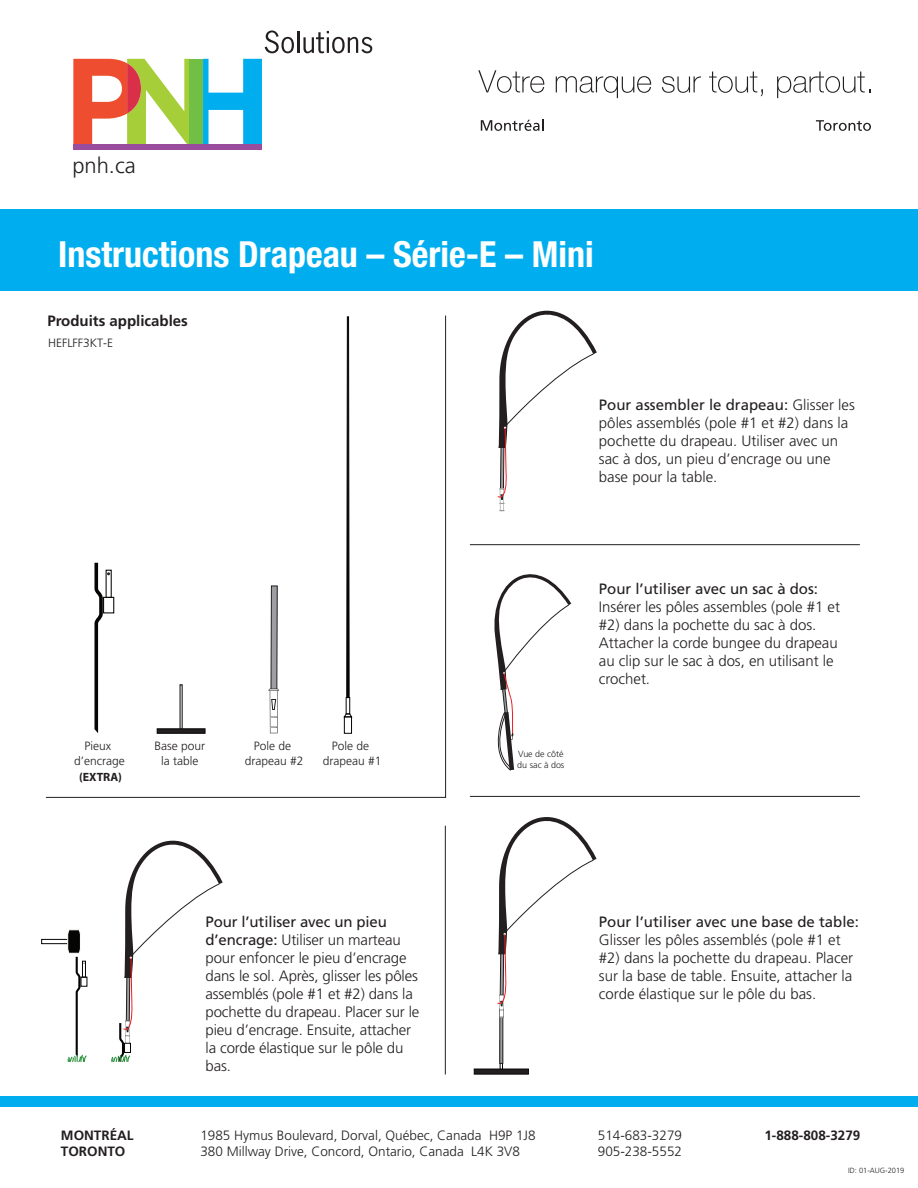
<style>
.page{position:relative;width:918px;height:1188px;background:#fff}
.page>*{position:absolute;margin:0;border:0;box-sizing:border-box;transform-origin:0 0}
.t1{font:700 condensed 36px "Helvetica Neue LT Std";color:#fff}
.t2{font:300 21.9px "Frutiger";color:#231f20}
.t3{font:300 15px/18px "Frutiger LT Std";color:#231f20}
.t4{font:15px "Frutiger LT Std";color:#231f20}
.t5{font:700 15px "Frutiger LT Std";color:#231f20}
.t6{font:300 13.5px "Frutiger LT Std";color:#231f20}
.t7{font:700 13.5px "Frutiger LT Std";color:#231f20}
.t8{font:300 12px/14.4px "Frutiger LT Std";color:#231f20;text-align:center}
.t9{font:700 12px "Myriad Pro";letter-spacing:.005em;color:#231f20}
.t10{font:300 9px/10.6px "Frutiger LT Std";color:#231f20}
.t11{font:300 7.5px "Frutiger LT Std";color:#231f20}
.s1{font-weight:400}
</style>
<div class="page">
<div style="left:0;top:1096px;width:918px;height:10px;background:#00aeef"></div>
<div style="left:0;top:209px;width:918px;height:82px;background:#00aeef"></div>
<div style="left:500px;top:1040px;width:3px;height:30px;background:#fff;border:1px solid #050504"></div>
<svg style="left:474px;top:1069px;width:55px;height:5px"></svg>
<div style="left:500px;top:1009px;width:3px;height:55px;background:#9d9fa2;border:1px solid #231f20"></div>
<svg style="left:41px;top:939px;width:26px;height:5px"></svg>
<svg style="left:67px;top:930px;width:21px;height:133px"></svg>
<svg style="left:45px;top:315px;width:401px;height:483px"></svg>
<hr style="left:470px;top:544px;width:390px;height:1px;background:#231f20">
<hr style="left:470px;top:796px;width:390px;height:1px;background:#231f20">
<hr style="left:445px;top:826px;width:1px;height:249px;background:#231f20">
<div style="left:271px;top:586px;width:6px;height:104px;background:#9d9fa2"></div>
<div style="left:271px;top:586px;width:7px;height:104px;border:1px solid #231f20"></div>
<svg style="left:269px;top:689px;width:10px;height:44px"></svg>
<svg style="left:494px;top:574px;width:77px;height:197px"></svg>
<svg style="left:497px;top:310px;width:100px;height:201px"></svg>
<svg style="left:497px;top:817px;width:100px;height:201px"></svg>
<svg style="left:111px;top:840px;width:112px;height:223px"></svg>
<svg style="left:265px;top:30px;width:29px;height:23px"></svg>
<hr style="left:297px;top:31px;width:2px;height:22px;background:#231f20">
<svg style="left:303px;top:31px;width:69px;height:22px"></svg>
<svg style="left:73px;top:59px;width:117px;height:85px"></svg>
<svg style="left:203px;top:59px;width:59px;height:85px"></svg>
<div style="left:190px;top:59px;width:13px;height:85px;background:#71bf44"></div>
<div style="left:73px;top:144px;width:189px;height:6px;background:#9a4c9d"></div>
<svg style="left:478px;top:70px;width:67px;height:23px"></svg>
<svg style="left:556px;top:76px;width:95px;height:22px"></svg>
<svg style="left:662px;top:76px;width:39px;height:17px"></svg>
<svg style="left:709px;top:72px;width:54px;height:24px"></svg>
<svg style="left:777px;top:72px;width:93px;height:26px"></svg>
<svg style="left:481px;top:119px;width:62px;height:12px"></svg>
<svg style="left:816px;top:120px;width:55px;height:11px"></svg>
<h2 class="t2" style="left:72px;top:153px;width:65px">pnh.ca</h2>
<h1 class="t1" style="left:58px;top:232px;width:537px">Instructions Drapeau – Série-E – Mini</h1>
<p class="t5" style="left:47px;top:312px;width:142px">Produits applicables</p>
<p class="t8" style="left:48px;top:336px;width:67px">HEFLFF3KT-E</p>
<p class="t8" style="left:74px;top:739px;width:52px">Pieux d’encrage</p>
<p class="t8" style="left:155px;top:739px;width:52px">Base pour la table</p>
<p class="t8" style="left:323px;top:739px;width:60px">Pole de drapeau #1</p>
<p class="t8" style="left:245px;top:739px;width:60px">Pole de drapeau #2</p>
<p class="t9" style="left:79px;top:769px;width:44px">(EXTRA)</p>
<p class="t3" style="left:599px;top:396px;width:257px"><span class="s1">Pour assembler le drapeau:</span> Glisser les pôles assemblés (pole #1 et #2) dans la pochette du drapeau. Utiliser avec un sac à dos, un pieu d’encrage ou une base pour la table.</p>
<p class="t10" style="left:517px;top:749px;width:49px">Vue de côté du sac à dos</p>
<p class="t4" style="left:599px;top:580px;width:221px">Pour l’utiliser avec un sac à dos:</p>
<p class="t3" style="left:599px;top:598px;width:243px">Insérer les pôles assembles (pole #1 et #2) dans la pochette du sac à dos.<br>Attacher la corde bungee du drapeau au clip sur le sac à dos, en utilisant le crochet.</p>
<p class="t3" style="left:206px;top:913px;width:215px"><span class="s1">Pour l’utiliser avec un pieu d’encrage:</span> Utiliser un marteau pour enfoncer le pieu d’encrage dans le sol. Après, glisser les pôles assemblés (pole #1 et #2) dans la pochette du drapeau. Placer sur le pieu d’encrage. Ensuite, attacher la corde élastique sur le pôle du bas.</p>
<p class="t4" style="left:599px;top:913px;width:262px">Pour l’utiliser avec une base de table:</p>
<p class="t3" style="left:599px;top:931px;width:256px">Glisser les pôles assemblés (pole #1 et #2) dans la pochette du drapeau. Placer sur la base de table. Ensuite, attacher la corde élastique sur le pôle du bas.</p>
<p class="t7" style="left:61px;top:1127px;width:74px">MONTRÉAL</p>
<p class="t6" style="left:200px;top:1128px;width:337px">1985 Hymus Boulevard, Dorval, Québec, Canada H9P 1J8</p>
<p class="t6" style="left:598px;top:1128px;width:86px">514-683-3279</p>
<p class="t7" style="left:764px;top:1127px;width:98px">1-888-808-3279</p>
<p class="t7" style="left:61px;top:1144px;width:66px">TORONTO</p>
<p class="t6" style="left:200px;top:1144px;width:321px">380 Millway Drive, Concord, Ontario, Canada L4K 3V8</p>
<p class="t6" style="left:598px;top:1144px;width:86px">905-238-5552</p>
<p class="t11" style="left:848px;top:1166px;width:58px">ID: 01-AUG-2019</p>
</div>
